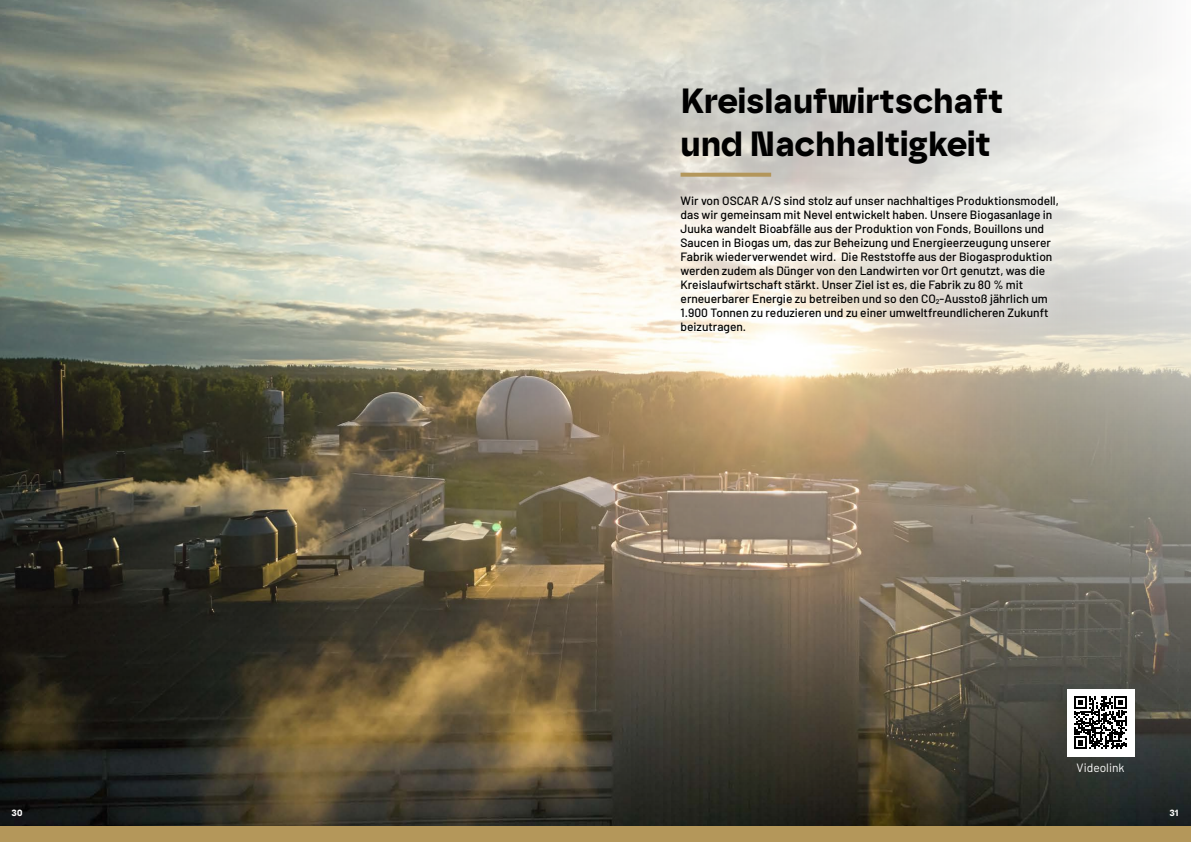
<style>
.page{position:relative;width:1191px;height:842px;background:#fff}
.page>*{position:absolute;margin:0;border:0;box-sizing:border-box;transform-origin:0 0}
.t1{font:700 35px/43.9px "Safiro";color:#000}
.t2{font:500 12px/14px "Barlow";color:#000}
.t3{font:12px "Barlow";color:#fff}
.t4{font:700 9px "Safiro";color:#fff}
</style>
<div class="page">
<img style="left:0;top:0;width:1157px;height:173px">
<img style="left:0;top:173px;width:1191px;height:654px">
<div style="left:658px;top:172px;width:421px;height:183px;background:#fff;opacity:.75"></div>
<div style="left:1067px;top:689px;width:67px;height:67px;background:#fff"></div>
<svg style="left:1074px;top:696px;width:53px;height:53px"></svg>
<div style="left:0;top:827px;width:1191px;height:15px;background:#b4975a"></div>
<h1 class="t1" style="left:680px;top:79px;width:324px">Kreislaufwirtschaft und Nachhaltigkeit</h1>
<p class="t2" style="left:680px;top:192px;width:380px">Wir von OSCAR A/S sind stolz auf unser nachhaltiges Produktionsmodell, das wir gemeinsam mit Nevel entwickelt haben. Unsere Biogasanlage in Juuka wandelt Bioabfälle aus der Produktion von Fonds, Bouillons und Saucen in Biogas um, das zur Beheizung und Energieerzeugung unserer Fabrik wiederverwendet wird. Die Reststoffe aus der Biogasproduktion werden zudem als Dünger von den Landwirten vor Ort genutzt, was die Kreislaufwirtschaft stärkt. Unser Ziel ist es, die Fabrik zu 80 % mit erneuerbarer Energie zu betreiben und so den CO<sub>2</sub>-Ausstoß jährlich um 1.900 Tonnen zu reduzieren und zu einer umweltfreundlicheren Zukunft beizutragen.</p>
<p class="t3" style="left:1076px;top:759px;width:49px">Videolink</p>
<p class="t4" style="left:12px;top:807px;width:12px">30</p>
<p class="t4" style="left:1169px;top:807px;width:11px">31</p>
</div>
